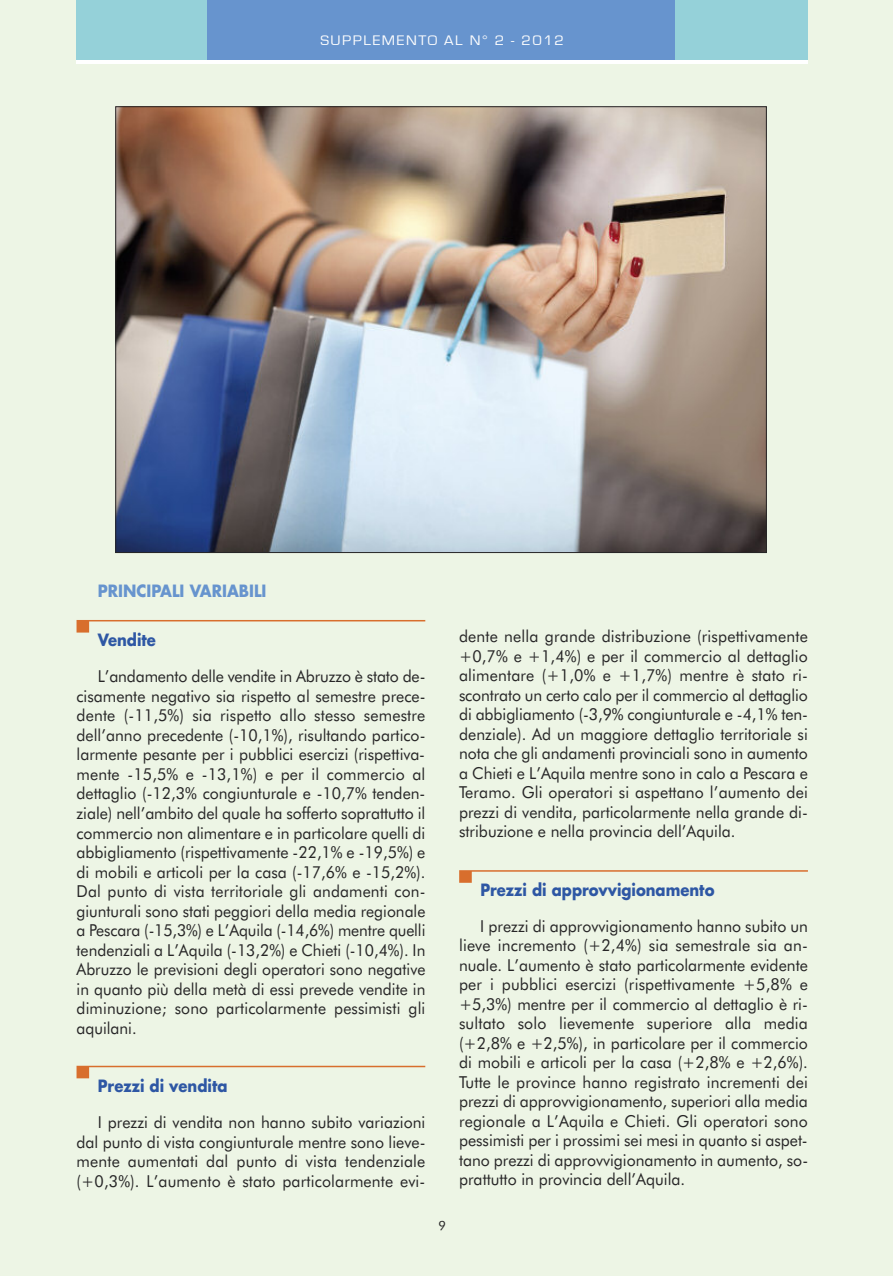
<style>
.page{position:relative;width:893px;height:1276px;background:#edf5e5}
.page>*{position:absolute;margin:0;border:0;box-sizing:border-box;transform-origin:0 0}
.t1{font:16.5px/19.5px "Futura BT";color:#272627;text-align:justify;scale:.96 1}
.t2{font:700 16.5px "Futura";color:#2e57a4;scale:.9 1}
.t3{font:700 16.5px "Futura";color:#6794ce;scale:.92 1}
.t4{font:14.25px "Eurostile";letter-spacing:.1em;color:#fff;scale:1.09 1}
.t5{font:12.75px "Futura BT";color:#272627}
</style>
<div class="page">
<div style="left:77px;top:0;width:731px;height:64px;background:#fff"></div>
<div style="left:77px;top:0;width:731px;height:60px;background:#95d1d9"></div>
<div style="left:208px;top:0;width:467px;height:60px;background:#6794ce"></div>
<svg style="left:77px;top:620px;width:348px;height:12px"></svg>
<img style="left:117px;top:108px;width:648px;height:443px">
<svg style="left:77px;top:1065px;width:348px;height:13px"></svg>
<svg style="left:459px;top:870px;width:349px;height:13px"></svg>
<p class="t4" style="left:320px;top:33px;width:225px">SUPPLEMENTO AL N° 2 - 2012</p>
<p class="t3" style="left:98px;top:583px;width:185px">PRINCIPALI VARIABILI</p>
<p class="t2" style="left:98px;top:633px;width:66px">Vendite</p>
<p class="t1" style="left:77px;top:668px;width:365px;text-indent:21px">L’andamento delle vendite in Abruzzo è stato de&shy;cisamente negativo sia rispetto al semestre prece&shy;dente (-11,5%) sia rispetto allo stesso semestre dell’anno precedente (-10,1%), risultando partico&shy;larmente pesante per i pubblici esercizi (rispettiva&shy;mente -15,5% e -13,1%) e per il commercio al dettaglio (-12,3% congiunturale e -10,7% tenden&shy;ziale) nell’ambito del quale ha sofferto soprattutto il commercio non alimentare e in particolare quelli di abbigliamento (rispettivamente -22,1% e -19,5%) e di mobili e articoli per la casa (-17,6% e -15,2%).<br>Dal punto di vista territoriale gli andamenti con&shy;giunturali sono stati peggiori della media regionale a Pescara (-15,3%) e L’Aquila (-14,6%) mentre quelli tendenziali a L’Aquila (-13,2%) e Chieti (-10,4%). In Abruzzo le previsioni degli operatori sono negative in quanto più della metà di essi prevede vendite in diminuzione; sono particolarmente pessimisti gli aquilani.</p>
<p class="t2" style="left:98px;top:1078px;width:146px">Prezzi di vendita</p>
<p class="t1" style="left:77px;top:1114px;width:365px;text-indent:21px">I prezzi di vendita non hanno subito variazioni dal punto di vista congiunturale mentre sono lieve&shy;mente aumentati dal punto di vista tendenziale (+0,3%). L’aumento è stato particolarmente evi-</p>
<p class="t1" style="left:459px;top:628px;width:365px">dente nella grande distribuzione (rispettivamente +0,7% e +1,4%) e per il commercio al dettaglio alimentare (+1,0% e +1,7%) mentre è stato ri&shy;scontrato un certo calo per il commercio al dettaglio di abbigliamento (-3,9% congiunturale e -4,1% ten&shy;denziale). Ad un maggiore dettaglio territoriale si nota che gli andamenti provinciali sono in aumento a Chieti e L’Aquila mentre sono in calo a Pescara e Teramo. Gli operatori si aspettano l’aumento dei prezzi di vendita, particolarmente nella grande di&shy;stribuzione e nella provincia dell’Aquila.</p>
<p class="t5" style="left:438px;top:1220px;width:9px">9</p>
<p class="t2" style="left:480px;top:882px;width:262px">Prezzi di approvvigionamento</p>
<p class="t1" style="left:459px;top:917px;width:365px;text-indent:21px">I prezzi di approvvigionamento hanno subito un lieve incremento (+2,4%) sia semestrale sia an&shy;nuale. L’aumento è stato particolarmente evidente per i pubblici esercizi (rispettivamente +5,8% e +5,3%) mentre per il commercio al dettaglio è ri&shy;sultato solo lievemente superiore alla media (+2,8% e +2,5%), in particolare per il commercio di mobili e articoli per la casa (+2,8% e +2,6%).<br>Tutte le province hanno registrato incrementi dei prezzi di approvvigionamento, superiori alla media regionale a L’Aquila e Chieti. Gli operatori sono pessimisti per i prossimi sei mesi in quanto si aspet&shy;tano prezzi di approvvigionamento in aumento, so&shy;prattutto in provincia dell’Aquila.</p>
</div>
